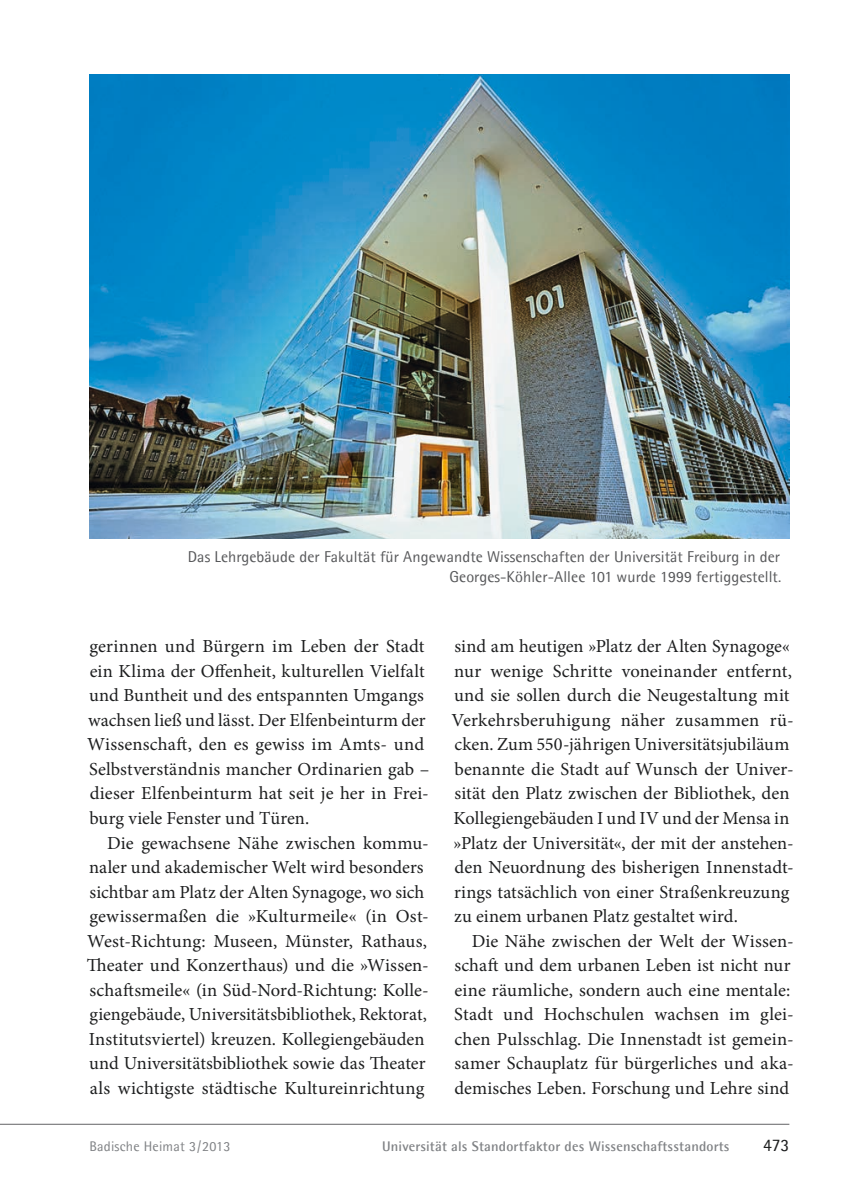
<style>
.page{position:relative;width:844px;height:1191px;background:#fff}
.page>*{position:absolute;margin:0;border:0;box-sizing:border-box;transform-origin:0 0}
.t1{font:18.38px "Minion Pro";letter-spacing:.005em;color:#1d1e1f}
.t2{font:17.5px "Agfa Rotis Semisans";color:#1d1e1f}
.t3{font:15.75px/20.1px "Agfa Rotis Semisans";letter-spacing:.005em;color:#57585a;text-align:right}
.t4{font:700 14px "Agfa Rotis Semisans";letter-spacing:.015em;color:#808285}
.t5{font:14px "Agfa Rotis Semisans";letter-spacing:.015em;color:#808285}
</style>
<div class="page">
<hr style="left:0;top:1124px;width:789px;height:1px;background:#636366">
<img style="left:89px;top:74px;width:700px;height:464px">
<p class="t3" style="left:188px;top:546px;width:594px">Das Lehrgebäude der Fakultät für Angewandte Wissenschaften der Universität Freiburg in der<br>Georges-Köhler-Allee 101 wurde 1999 fertiggestellt.</p>
<p class="t1" style="left:89px;top:639px;width:336px">gerinnen und Bürgern im Leben der Stadt</p>
<p class="t1" style="left:90px;top:663px;width:336px">ein Klima der Offenheit, kulturellen Vielfalt</p>
<p class="t1" style="left:89px;top:688px;width:336px">und Buntheit und des entspannten Umgangs</p>
<p class="t1" style="left:88px;top:712px;width:339px">wachsen ließ und lässt. Der Elfenbeinturm der</p>
<p class="t1" style="left:87px;top:737px;width:338px">Wissenschaft, den es gewiss im Amts- und</p>
<p class="t1" style="left:89px;top:761px;width:342px">Selbstverständnis mancher Ordinarien gab –</p>
<p class="t1" style="left:90px;top:786px;width:340px">dieser Elfenbeinturm hat seit je her in Frei-</p>
<p class="t1" style="left:89px;top:810px;width:221px">burg viele Fenster und Türen.</p>
<p class="t1" style="left:107px;top:835px;width:323px">Die gewachsene Nähe zwischen kommu-</p>
<p class="t1" style="left:89px;top:859px;width:336px">naler und akademischer Welt wird besonders</p>
<p class="t1" style="left:90px;top:884px;width:336px">sichtbar am Platz der Alten Synagoge, wo sich</p>
<p class="t1" style="left:89px;top:908px;width:341px">gewissermaßen die »Kulturmeile« (in Ost-</p>
<p class="t1" style="left:87px;top:933px;width:341px">West-Richtung: Museen, Münster, Rathaus,</p>
<p class="t1" style="left:87px;top:957px;width:343px">Theater und Konzerthaus) und die »Wissen-</p>
<p class="t1" style="left:90px;top:982px;width:340px">schaftsmeile« (in Süd-Nord-Richtung: Kolle-</p>
<p class="t1" style="left:89px;top:1006px;width:339px">giengebäude, Universitätsbibliothek, Rektorat,</p>
<p class="t1" style="left:89px;top:1031px;width:337px">Institutsviertel) kreuzen. Kollegiengebäuden</p>
<p class="t1" style="left:89px;top:1055px;width:338px">und Universitätsbibliothek sowie das Theater</p>
<p class="t1" style="left:90px;top:1080px;width:336px">als wichtigste städtische Kultureinrichtung</p>
<p class="t1" style="left:454px;top:639px;width:337px">sind am heutigen »Platz der Alten Synagoge«</p>
<p class="t1" style="left:454px;top:663px;width:339px">nur wenige Schritte voneinander entfernt,</p>
<p class="t1" style="left:454px;top:688px;width:337px">und sie sollen durch die Neugestaltung mit</p>
<p class="t1" style="left:451px;top:712px;width:343px">Verkehrsberuhigung näher zusammen rü-</p>
<p class="t1" style="left:454px;top:737px;width:336px">cken. Zum 550-jährigen Universitätsjubiläum</p>
<p class="t1" style="left:454px;top:761px;width:341px">benannte die Stadt auf Wunsch der Univer-</p>
<p class="t1" style="left:454px;top:786px;width:336px">sität den Platz zwischen der Bibliothek, den</p>
<p class="t1" style="left:453px;top:810px;width:337px">Kollegiengebäuden I und IV und der Mensa in</p>
<p class="t1" style="left:453px;top:835px;width:341px">»Platz der Universität«, der mit der anstehen-</p>
<p class="t1" style="left:454px;top:859px;width:340px">den Neuordnung des bisherigen Innenstadt-</p>
<p class="t1" style="left:454px;top:884px;width:337px">rings tatsächlich von einer Straßenkreuzung</p>
<p class="t1" style="left:454px;top:908px;width:285px">zu einem urbanen Platz gestaltet wird.</p>
<p class="t1" style="left:472px;top:933px;width:323px">Die Nähe zwischen der Welt der Wissen-</p>
<p class="t1" style="left:454px;top:957px;width:337px">schaft und dem urbanen Leben ist nicht nur</p>
<p class="t1" style="left:454px;top:982px;width:337px">eine räumliche, sondern auch eine mentale:</p>
<p class="t1" style="left:454px;top:1006px;width:341px">Stadt und Hochschulen wachsen im glei-</p>
<p class="t1" style="left:454px;top:1031px;width:340px">chen Pulsschlag. Die Innenstadt ist gemein-</p>
<p class="t1" style="left:454px;top:1055px;width:340px">samer Schauplatz für bürgerliches und aka-</p>
<p class="t1" style="left:454px;top:1080px;width:336px">demisches Leben. Forschung und Lehre sind</p>
<p class="t5" style="left:89px;top:1137px;width:142px">Badische Heimat 3 / 2013</p>
<p class="t4" style="left:382px;top:1137px;width:349px">Universität als Standortfaktor des Wissenschaftsstandorts</p>
<p class="t2" style="left:762px;top:1134px;width:28px">473</p>
</div>
